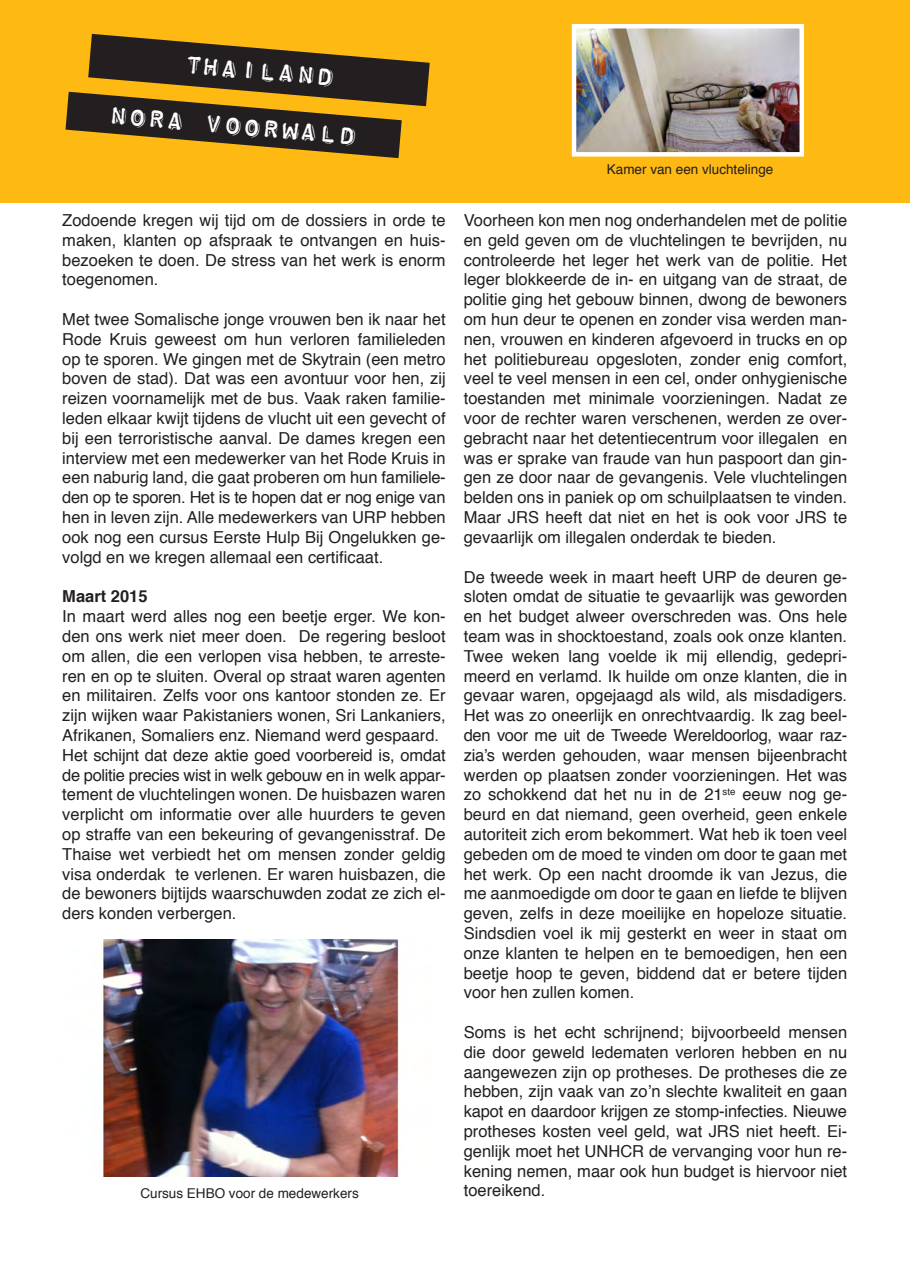
<style>
.page{position:relative;width:910px;height:1280px;background:#fff}
.page>*{position:absolute;margin:0;border:0;box-sizing:border-box;transform-origin:0 0}
.t1{font:800 25.5px "Chromosome";color:#fff}
.t2{font:16.5px/19.8px "Helvetica";color:#231f20;text-align:justify}
.t3{font:700 16.5px "Helvetica";color:#231f20}
.t4{font:13.5px "Helvetica";color:#231f20}
</style>
<div class="page">
<div style="left:0;top:0;width:910px;height:202px;background:#feb913"></div>
<svg style="left:66px;top:34px;width:364px;height:124px"></svg>
<img style="left:577px;top:29px;width:222px;height:123px">
<div style="left:572px;top:24px;width:232px;height:133px;border:4px solid #fff"></div>
<img style="left:103px;top:940px;width:296px;height:236px">
<p class="t1" style="left:184px;top:46px;width:154px;rotate:5deg">Thailand</p>
<p class="t1" style="left:111px;top:96px;width:250px;rotate:5deg">nora voorwald</p>
<p class="t2" style="left:62px;top:211px;width:385px">Zodoende kregen wij tijd om de dossiers in orde te maken, klanten op afspraak te ontvangen en huis&shy;bezoeken te doen. De stress van het werk is enorm toegenomen.</p>
<p class="t2" style="left:62px;top:310px;width:385px">Met twee Somalische jonge vrouwen ben ik naar het Rode Kruis geweest om hun verloren familieleden op te sporen. We gingen met de Skytrain (een metro boven de stad). Dat was een avontuur voor hen, zij reizen voornamelijk met de bus. Vaak raken familie&shy;leden elkaar kwijt tijdens de vlucht uit een gevecht of bij een terroristische aanval. De dames kregen een interview met een medewerker van het Rode Kruis in een naburig land, die gaat proberen om hun familiele&shy;den op te sporen. Het is te hopen dat er nog enige van hen in leven zijn. Alle medewerkers van URP hebben ook nog een cursus Eerste Hulp Bij Ongelukken ge&shy;volgd en we kregen allemaal een certificaat.</p>
<p class="t3" style="left:62px;top:583px;width:87px">Maart 2015</p>
<p class="t2" style="left:62px;top:607px;width:385px">In maart werd alles nog een beetje erger. We kon&shy;den ons werk niet meer doen. De regering besloot om allen, die een verlopen visa hebben, te arreste&shy;ren en op te sluiten. Overal op straat waren agenten en militairen. Zelfs voor ons kantoor stonden ze. Er zijn wijken waar Pakistaniers wonen, Sri Lankaniers, Afrikanen, Somaliers enz. Niemand werd gespaard.</p>
<p class="t2" style="left:62px;top:745px;width:385px">Het schijnt dat deze aktie goed voorbereid is, omdat de politie precies wist in welk gebouw en in welk appar-</p>
<p class="t2" style="left:62px;top:785px;width:385px">tement de vluchtelingen wonen. De huisbazen waren verplicht om informatie over alle huurders te geven op straffe van een bekeuring of gevangenisstraf. De Thaise wet verbiedt het om mensen zonder geldig visa onderdak te verlenen. Er waren huisbazen, die de bewoners bijtijds waarschuwden zodat ze zich el&shy;ders konden verbergen.</p>
<p class="t4" style="left:140px;top:1182px;width:220px">Cursus EHBO voor de medewerkers</p>
<p class="t4" style="left:607px;top:159px;width:168px">Kamer van een vluchtelinge</p>
<p class="t2" style="left:464px;top:211px;width:385px">Voorheen kon men nog onderhandelen met de politie en geld geven om de vluchtelingen te bevrijden, nu controleerde het leger het werk van de politie. Het leger blokkeerde de in- en uitgang van de straat, de politie ging het gebouw binnen, dwong de bewoners om hun deur te openen en zonder visa werden man&shy;nen, vrouwen en kinderen afgevoerd in trucks en op het politiebureau opgesloten, zonder enig comfort, veel te veel mensen in een cel, onder onhygienische toestanden met minimale voorzieningen. Nadat ze voor de rechter waren verschenen, werden ze over&shy;gebracht naar het detentiecentrum voor illegalen en was er sprake van fraude van hun paspoort dan gin&shy;gen ze door naar de gevangenis. Vele vluchtelingen belden ons in paniek op om schuilplaatsen te vinden.<br>Maar JRS heeft dat niet en het is ook voor JRS te gevaarlijk om illegalen onderdak te bieden.</p>
<p class="t2" style="left:464px;top:567px;width:385px">De tweede week in maart heeft URP de deuren ge&shy;sloten omdat de situatie te gevaarlijk was geworden en het budget alweer overschreden was. Ons hele team was in shocktoestand, zoals ook onze klanten.<br>Twee weken lang voelde ik mij ellendig, gedepri&shy;meerd en verlamd. Ik huilde om onze klanten, die in gevaar waren, opgejaagd als wild, als misdadigers.<br>Het was zo oneerlijk en onrechtvaardig. Ik zag beel&shy;den voor me uit de Tweede Wereldoorlog, waar raz&shy;zia’s werden gehouden, waar mensen bijeenbracht werden op plaatsen zonder voorzieningen. Het was zo schokkend dat het nu in de 21<sup>ste</sup> eeuw nog ge&shy;beurd en dat niemand, geen overheid, geen enkele autoriteit zich erom bekommert. Wat heb ik toen veel gebeden om de moed te vinden om door te gaan met het werk. Op een nacht droomde ik van Jezus, die me aanmoedigde om door te gaan en liefde te blijven geven, zelfs in deze moeilijke en hopeloze situatie.<br>Sindsdien voel ik mij gesterkt en weer in staat om onze klanten te helpen en te bemoedigen, hen een beetje hoop te geven, biddend dat er betere tijden voor hen zullen komen.</p>
<p class="t2" style="left:464px;top:1023px;width:385px">Soms is het echt schrijnend; bijvoorbeeld mensen die door geweld ledematen verloren hebben en nu aangewezen zijn op protheses. De protheses die ze hebben, zijn vaak van zo’n slechte kwaliteit en gaan kapot en daardoor krijgen ze stomp-infecties. Nieuwe protheses kosten veel geld, wat JRS niet heeft. Ei&shy;genlijk moet het UNHCR de vervanging voor hun re&shy;kening nemen, maar ook hun budget is hiervoor niet toereikend.</p>
</div>
